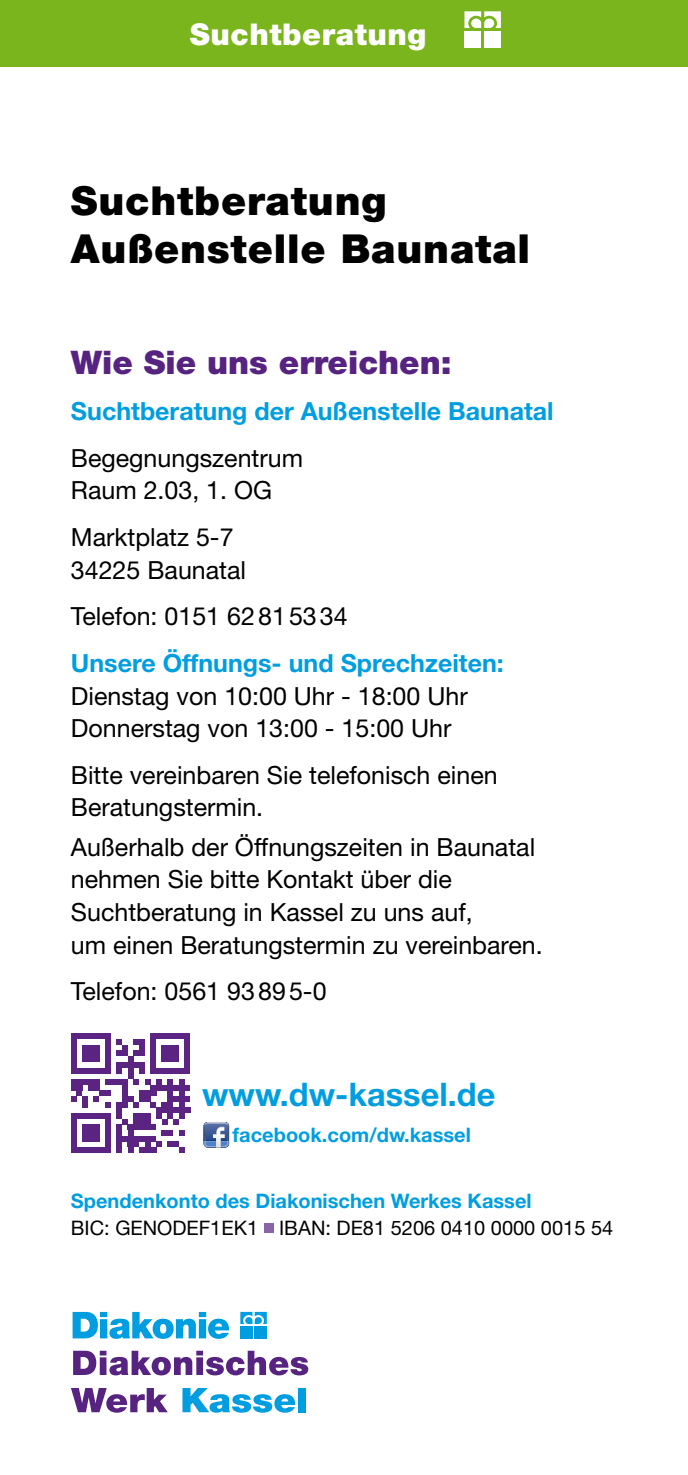
<style>
.page{position:relative;width:688px;height:1475px;background:#fff}
.page>*{position:absolute;margin:0;border:0;box-sizing:border-box;transform-origin:0 0}
.t1{font:900 40px/47.5px "Helvetica Neue";letter-spacing:.02em;color:#000}
.t2{font:900 32.5px "Helvetica Neue";color:#572381}
.t3{font:700 32.5px "Helvetica Neue";color:#009ee0}
.t4{font:900 30px "Helvetica Neue";letter-spacing:.02em;color:#fff}
.t5{font:25px/32.5px "Helvetica Neue";color:#000}
.t6{font:700 25px "Helvetica Neue";color:#009ee0}
.t7{font:700 20px "Helvetica Neue";color:#009ee0}
.t8{font:20px "Helvetica Neue";color:#000}
</style>
<div class="page">
<svg style="left:73px;top:1350px;width:235px;height:25px"></svg>
<svg style="left:71px;top:1388px;width:97px;height:24px"></svg>
<svg style="left:182px;top:1388px;width:113px;height:24px"></svg>
<div style="left:298px;top:1387px;width:7px;height:24px;background:#009ee0"></div>
<svg style="left:73px;top:1311px;width:156px;height:27px"></svg>
<svg style="left:240px;top:1311px;width:27px;height:12px"></svg>
<div style="left:240px;top:1325px;width:12px;height:12px;background:#009ee0"></div>
<div style="left:254px;top:1325px;width:13px;height:12px;background:#009ee0"></div>
<div style="left:0;top:0;width:687px;height:66px;background:#7ab51d"></div>
<svg style="left:464px;top:11px;width:36px;height:17px"></svg>
<div style="left:464px;top:31px;width:17px;height:17px;background:#fff"></div>
<div style="left:484px;top:31px;width:16px;height:17px;background:#fff"></div>
<div style="left:263px;top:1222px;width:10px;height:10px;background:#8965a7"></div>
<svg style="left:203px;top:1123px;width:26px;height:25px"></svg>
<svg style="left:204px;top:1122px;width:24px;height:10px"></svg>
<div style="left:71px;top:1146px;width:40px;height:6px;background:#5c2482"></div>
<div style="left:139px;top:1146px;width:17px;height:6px;background:#5c2482"></div>
<svg style="left:179px;top:1147px;width:5px;height:5px"></svg>
<svg style="left:145px;top:1141px;width:5px;height:5px"></svg>
<svg style="left:156px;top:1141px;width:6px;height:5px"></svg>
<div style="left:167px;top:1141px;width:12px;height:5px;background:#5c2482"></div>
<div style="left:82px;top:1135px;width:17px;height:6px;background:#5c2482"></div>
<div style="left:116px;top:1135px;width:40px;height:6px;background:#5c2482"></div>
<div style="left:82px;top:1129px;width:17px;height:6px;background:#5c2482"></div>
<div style="left:82px;top:1124px;width:17px;height:5px;background:#5c2482"></div>
<div style="left:128px;top:1124px;width:28px;height:5px;background:#5c2482"></div>
<svg style="left:71px;top:1118px;width:6px;height:28px"></svg>
<div style="left:133px;top:1118px;width:17px;height:6px;background:#5c2482"></div>
<div style="left:71px;top:1112px;width:40px;height:6px;background:#5c2482"></div>
<div style="left:133px;top:1112px;width:17px;height:6px;background:#5c2482"></div>
<div style="left:156px;top:1107px;width:34px;height:5px;background:#5c2482"></div>
<svg style="left:105px;top:1101px;width:34px;height:51px"></svg>
<svg style="left:150px;top:1101px;width:34px;height:34px"></svg>
<svg style="left:94px;top:1096px;width:5px;height:5px"></svg>
<div style="left:122px;top:1095px;width:11px;height:6px;background:#5c2482"></div>
<div style="left:139px;top:1095px;width:11px;height:6px;background:#5c2482"></div>
<div style="left:167px;top:1095px;width:23px;height:6px;background:#5c2482"></div>
<svg style="left:71px;top:1090px;width:17px;height:17px"></svg>
<div style="left:99px;top:1090px;width:12px;height:5px;background:#5c2482"></div>
<svg style="left:179px;top:1090px;width:5px;height:5px"></svg>
<div style="left:71px;top:1084px;width:11px;height:6px;background:#5c2482"></div>
<div style="left:88px;top:1084px;width:11px;height:6px;background:#5c2482"></div>
<div style="left:150px;top:1084px;width:40px;height:6px;background:#5c2482"></div>
<div style="left:71px;top:1078px;width:28px;height:6px;background:#5c2482"></div>
<svg style="left:179px;top:1079px;width:5px;height:5px"></svg>
<div style="left:71px;top:1067px;width:40px;height:6px;background:#5c2482"></div>
<div style="left:150px;top:1067px;width:40px;height:6px;background:#5c2482"></div>
<div style="left:82px;top:1056px;width:17px;height:5px;background:#5c2482"></div>
<div style="left:162px;top:1056px;width:17px;height:5px;background:#5c2482"></div>
<div style="left:82px;top:1050px;width:17px;height:6px;background:#5c2482"></div>
<div style="left:162px;top:1050px;width:17px;height:6px;background:#5c2482"></div>
<div style="left:82px;top:1044px;width:17px;height:6px;background:#5c2482"></div>
<div style="left:162px;top:1044px;width:17px;height:6px;background:#5c2482"></div>
<svg style="left:71px;top:1039px;width:6px;height:28px"></svg>
<svg style="left:105px;top:1039px;width:68px;height:56px"></svg>
<svg style="left:184px;top:1039px;width:6px;height:28px"></svg>
<div style="left:71px;top:1033px;width:40px;height:6px;background:#5c2482"></div>
<div style="left:150px;top:1033px;width:40px;height:6px;background:#5c2482"></div>
<p class="t4" style="left:190px;top:16px;width:238px">Suchtberatung</p>
<h1 class="t1" style="left:71px;top:177px;width:460px">Suchtberatung<br>Außenstelle Baunatal</h1>
<h2 class="t2" style="left:71px;top:342px;width:382px">Wie Sie uns erreichen:</h2>
<p class="t6" style="left:71px;top:396px;width:484px">Suchtberatung der Außenstelle Baunatal</p>
<p class="t5" style="left:71px;top:441px;width:233px">Begegnungszentrum<br>Raum 2.03, 1. OG</p>
<p class="t5" style="left:71px;top:520px;width:177px">Marktplatz 5-7<br>34225 Baunatal</p>
<p class="t5" style="left:71px;top:599px;width:278px">Telefon: 0151 62815334</p>
<p class="t6" style="left:71px;top:647px;width:434px">Unsere Öffnungs- und Sprechzeiten:</p>
<p class="t5" style="left:71px;top:679px;width:398px">Dienstag von 10:00 Uhr - 18:00 Uhr<br>Donnerstag von 13:00 - 15:00 Uhr</p>
<p class="t5" style="left:71px;top:758px;width:428px">Bitte vereinbaren Sie telefonisch einen<br>Beratungstermin.</p>
<p class="t5" style="left:71px;top:830px;width:473px">Außerhalb der Öffnungszeiten in Baunatal nehmen Sie bitte Kontakt über die Suchtberatung in Kassel zu uns auf,<br>um einen Beratungstermin zu vereinbaren.</p>
<p class="t5" style="left:71px;top:974px;width:257px">Telefon: 0561 93895-0</p>
<h2 class="t3" style="left:202px;top:1074px;width:294px">www.dw-kassel.de</h2>
<p class="t7" style="left:232px;top:1122px;width:240px">facebook.com/dw.kassel</p>
<p class="t7" style="left:71px;top:1187px;width:462px">Spendenkonto des Diakonischen Werkes Kassel</p>
<p class="t8" style="left:71px;top:1215px;width:543px">BIC: GENODEF1EK1 IBAN: DE81 5206 0410 0000 0015 54</p>
</div>
